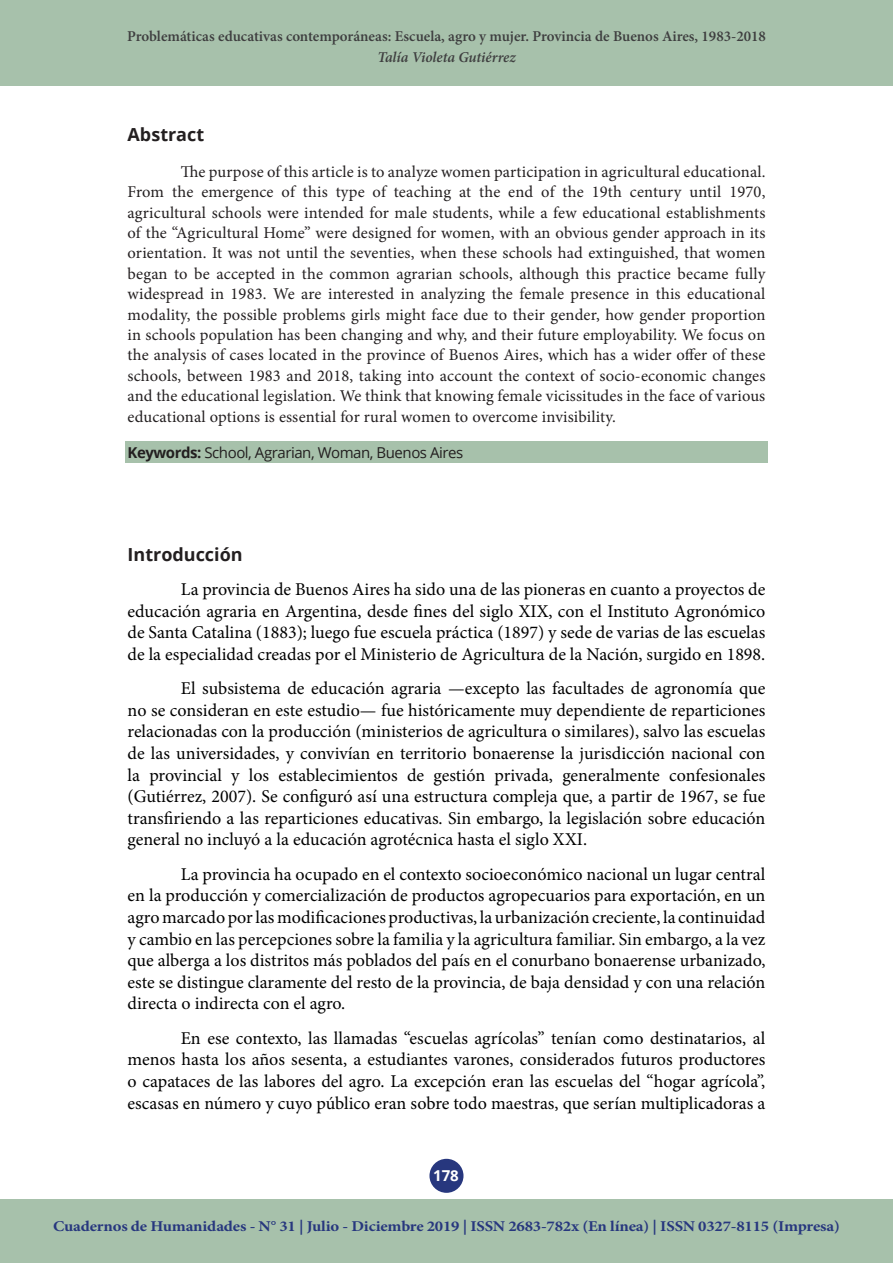
<style>
.page{position:relative;width:893px;height:1263px;background:#fff}
.page>*{position:absolute;margin:0;border:0;box-sizing:border-box;transform-origin:0 0}
.t1{font:18px/21.6px "Minion Pro";color:#000;text-align:justify}
.HTML_Preformatted{font:700 18px "Open Sans";color:#231f20}
.t2{font:16.5px/20.4px "Minion Pro";letter-spacing:.01em;color:#231f20;text-align:justify}
.t3{font:700 15px "Minion Pro";letter-spacing:-.01em;color:#27377e;scale:1.11 1}
.t4{font:600 15px "Minion Pro";color:#3e3e3f}
.t5{font:15px "Open Sans";letter-spacing:-.03em;color:#231f20}
.t6{font:italic 600 15px "Minion Pro";letter-spacing:-.005em;color:#3e3e3f}
.t7{font:700 15px "Open Sans";color:#fff}
.s1{font-weight:700}
</style>
<div class="page">
<div style="left:429px;top:1159px;width:34px;height:34px;background:#27377e;border-radius:50%"></div>
<div style="left:0;top:0;width:893px;height:85px;background:#a7c1ab"></div>
<div style="left:0;top:1199px;width:893px;height:64px;background:#a7c1ab"></div>
<div style="left:125px;top:441px;width:642px;height:21px;background:#a7c1ab"></div>
<p class="t4" style="left:127px;top:26px;width:640px">Problemáticas educativas contemporáneas: Escuela, agro y mujer. Provincia de Buenos Aires, 1983-2018</p>
<p class="t6" style="left:377px;top:46px;width:140px">Talía Violeta Gutiérrez</p>
<p class="HTML_Preformatted" style="left:128px;top:122px;width:78px">Abstract</p>
<p class="t2" style="left:128px;top:161px;width:640px;text-indent:53px">The purpose of this article is to analyze women participation in agricultural educational.<br>From the emergence of this type of teaching at the end of the 19th century until 1970, agricultural schools were intended for male students, while a few educational establishments of the “Agricultural Home” were designed for women, with an obvious gender approach in its orientation. It was not until the seventies, when these schools had extinguished, that women began to be accepted in the common agrarian schools, although this practice became fully widespread in 1983. We are interested in analyzing the female presence in this educational modality, the possible problems girls might face due to their gender, how gender proportion in schools population has been changing and why, and their future employability. We focus on the analysis of cases located in the province of Buenos Aires, which has a wider offer of these schools, between 1983 and 2018, taking into account the context of socio-economic changes and the educational legislation. We think that knowing female vicissitudes in the face of various educational options is essential for rural women to overcome invisibility.</p>
<p class="t5" style="left:128px;top:442px;width:337px"><span class="s1">Keywords:</span> School, Agrarian, Woman, Buenos Aires</p>
<p class="HTML_Preformatted" style="left:128px;top:541px;width:117px">Introducción</p>
<p class="t1" style="left:128px;top:578px;width:639px;text-indent:53px">La provincia de Buenos Aires ha sido una de las pioneras en cuanto a proyectos de educación agraria en Argentina, desde fines del siglo XIX, con el Instituto Agronómico de Santa Catalina (1883); luego fue escuela práctica (1897) y sede de varias de las escuelas de la especialidad creadas por el Ministerio de Agricultura de la Nación, surgido en 1898.</p>
<p class="t1" style="left:128px;top:678px;width:639px;text-indent:53px">El subsistema de educación agraria —excepto las facultades de agronomía que no se consideran en este estudio— fue históricamente muy dependiente de reparticiones relacionadas con la producción (ministerios de agricultura o similares), salvo las escuelas de las universidades, y convivían en territorio bonaerense la jurisdicción nacional con la provincial y los establecimientos de gestión privada, generalmente confesionales (Gutiérrez, 2007). Se configuró así una estructura compleja que, a partir de 1967, se fue transfiriendo a las reparticiones educativas. Sin embargo, la legislación sobre educación general no incluyó a la educación agrotécnica hasta el siglo XXI.</p>
<p class="t1" style="left:128px;top:863px;width:639px;text-indent:53px">La provincia ha ocupado en el contexto socioeconómico nacional un lugar central en la producción y comercialización de productos agropecuarios para exportación, en un agro marcado por las modificaciones productivas, la urbanización creciente, la continuidad y cambio en las percepciones sobre la familia y la agricultura familiar. Sin embargo, a la vez que alberga a los distritos más poblados del país en el conurbano bonaerense urbanizado, este se distingue claramente del resto de la provincia, de baja densidad y con una relación directa o indirecta con el agro.</p>
<p class="t1" style="left:128px;top:1027px;width:639px;text-indent:53px">En ese contexto, las llamadas “escuelas agrícolas” tenían como destinatarios, al menos hasta los años sesenta, a estudiantes varones, considerados futuros productores o capataces de las labores del agro. La excepción eran las escuelas del “hogar agrícola”, escasas en número y cuyo público eran sobre todo maestras, que serían multiplicadoras a</p>
<p class="t7" style="left:433px;top:1165px;width:27px">178</p>
<p class="t3" style="left:53px;top:1216px;width:710px">Cuadernos de Humanidades - N° 31 | Julio - Diciembre 2019 | ISSN 2683-782x (En línea) | ISSN 0327-8115 (Impresa)</p>
</div>
